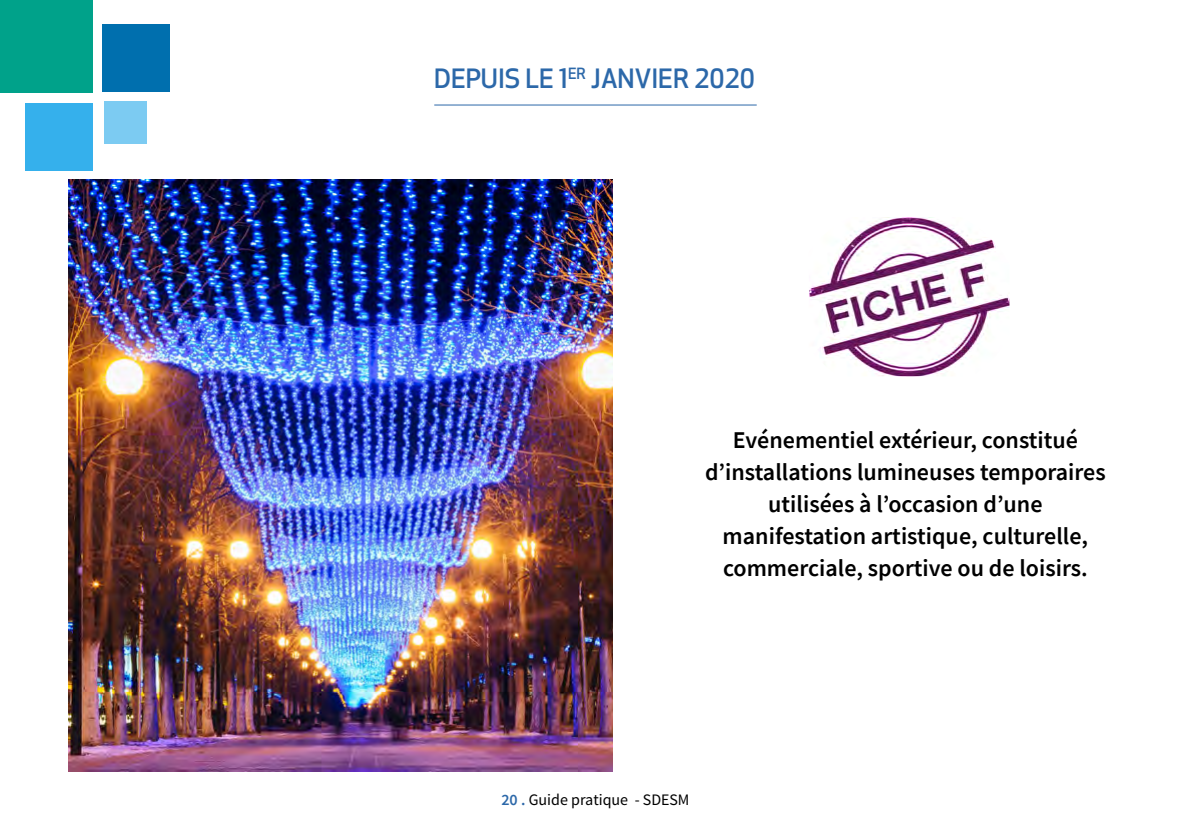
<style>
.page{position:relative;width:1191px;height:840px;background:#fff}
.page>*{position:absolute;margin:0;border:0;box-sizing:border-box;transform-origin:0 0}
.t1{font:500 26px "Apex New";color:#2c68a9}
.t2{font:600 24px/32px "Source Sans Pro";color:#000;text-align:center}
.t3{font:16px "Source Sans Pro";color:#000}
.s1{font-weight:600;color:#2c68a9}
</style>
<div class="page">
<img style="left:809px;top:217px;width:200px;height:159px">
<div style="left:102px;top:24px;width:68px;height:68px;background:#006fae"></div>
<div style="left:0;top:0;width:92px;height:92px;background:#00a28a"></div>
<div style="left:25px;top:103px;width:68px;height:67px;background:#35b0ec"></div>
<div style="left:104px;top:101px;width:42px;height:43px;background:#7ccbf2"></div>
<img style="left:68px;top:179px;width:544px;height:592px">
<hr style="left:434px;top:104px;width:322px;height:1px;background:#2c68a9">
<p class="t1" style="left:434px;top:61px;width:322px">DEPUIS LE 1<sup>ER</sup> JANVIER 2020</p>
<p class="t2" style="left:705px;top:423px;width:402px">Evénementiel extérieur, constitué d’installations lumineuses temporaires utilisées à l’occasion d’une manifestation artistique, culturelle, commerciale, sportive ou de loisirs.</p>
<p class="t3" style="left:501px;top:789px;width:190px"><span class="s1">20 .</span> Guide pratique - SDESM</p>
</div>
